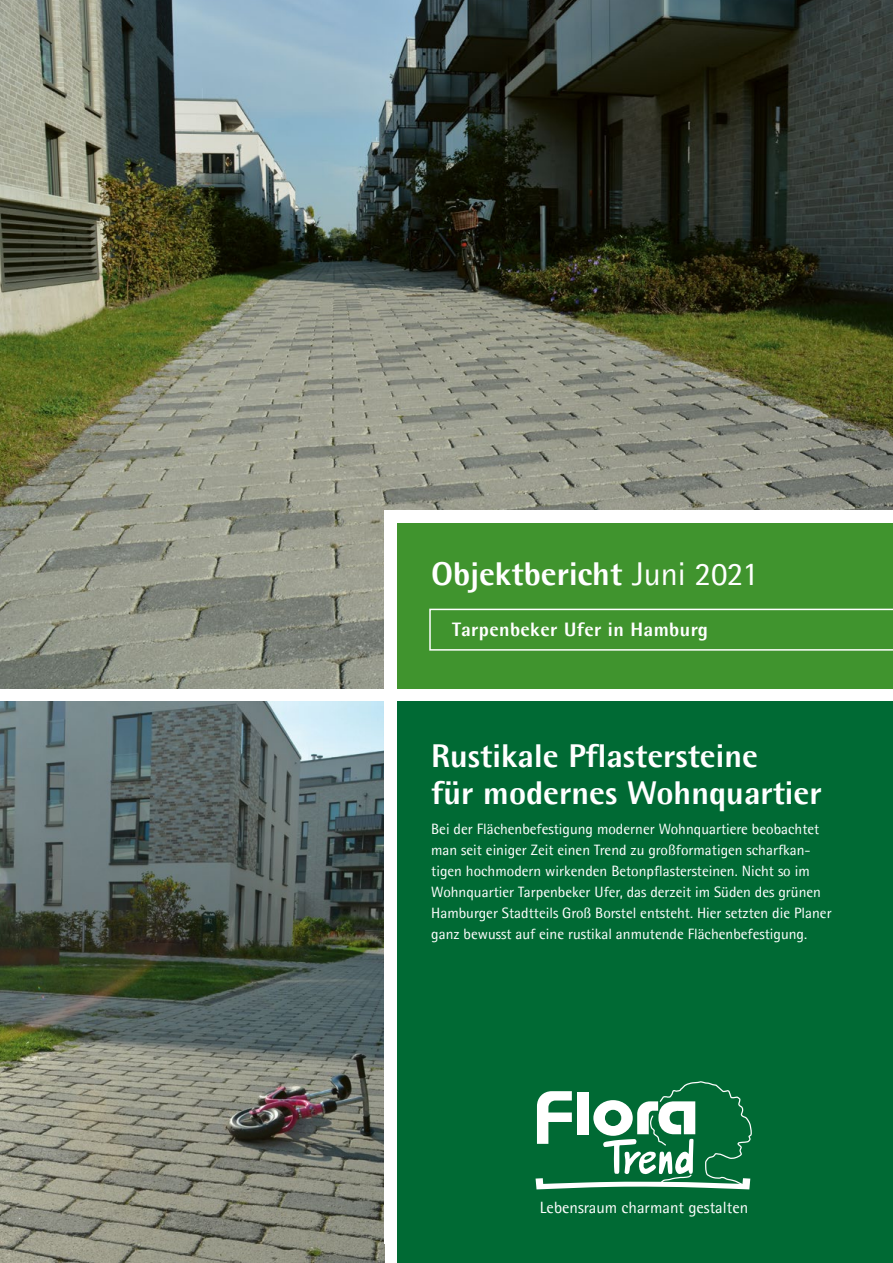
<style>
.page{position:relative;width:893px;height:1263px;background:#fff}
.page>*{position:absolute;margin:0;border:0;box-sizing:border-box;transform-origin:0 0}
.t1{font:800 33px/37.5px "Agfa Rotis Semisans";color:#fff}
.t2{font:800 19.5px "Agfa Rotis Semisans";letter-spacing:.02em;color:#fff}
.t3{font:16.35px "Agfa Rotis Semisans";color:#fff}
.t4{font:15px/21px "Agfa Rotis Semisans";color:#fff}
.s1{font-weight:400}
</style>
<div class="page">
<img style="left:0;top:702px;width:384px;height:561px">
<img style="left:0;top:0;width:893px;height:689px">
<div style="left:384px;top:510px;width:509px;height:734px;background:#fff"></div>
<div style="left:397px;top:702px;width:496px;height:561px;background:#006a34"></div>
<svg style="left:536px;top:1081px;width:216px;height:108px"></svg>
<div style="left:397px;top:523px;width:496px;height:166px;background:#40942e"></div>
<svg style="left:429px;top:609px;width:464px;height:42px"></svg>
<h1 class="t1" style="left:431px;top:555px;width:329px">Objektbericht <span class="s1">Juni 2021</span></h1>
<h2 class="t2" style="left:452px;top:617px;width:257px">Tarpenbeker Ufer in Hamburg</h2>
<h1 class="t1" style="left:431px;top:736px;width:392px">Rustikale Pflastersteine<br>für modernes Wohnquartier</h1>
<p class="t4" style="left:431px;top:818px;width:402px">Bei der Flächenbefestigung moderner Wohnquartiere beobachtet man seit einiger Zeit einen Trend zu großformatigen scharfkan&shy;tigen hochmodern wirkenden Betonpflastersteinen. Nicht so im Wohnquartier Tarpenbeker Ufer, das derzeit im Süden des grünen Hamburger Stadtteils Groß Borstel entsteht. Hier setzten die Planer ganz bewusst auf eine rustikal anmutende Flächenbefestigung.</p>
<p class="t3" style="left:540px;top:1198px;width:210px">Lebensraum charmant gestalten</p>
</div>
